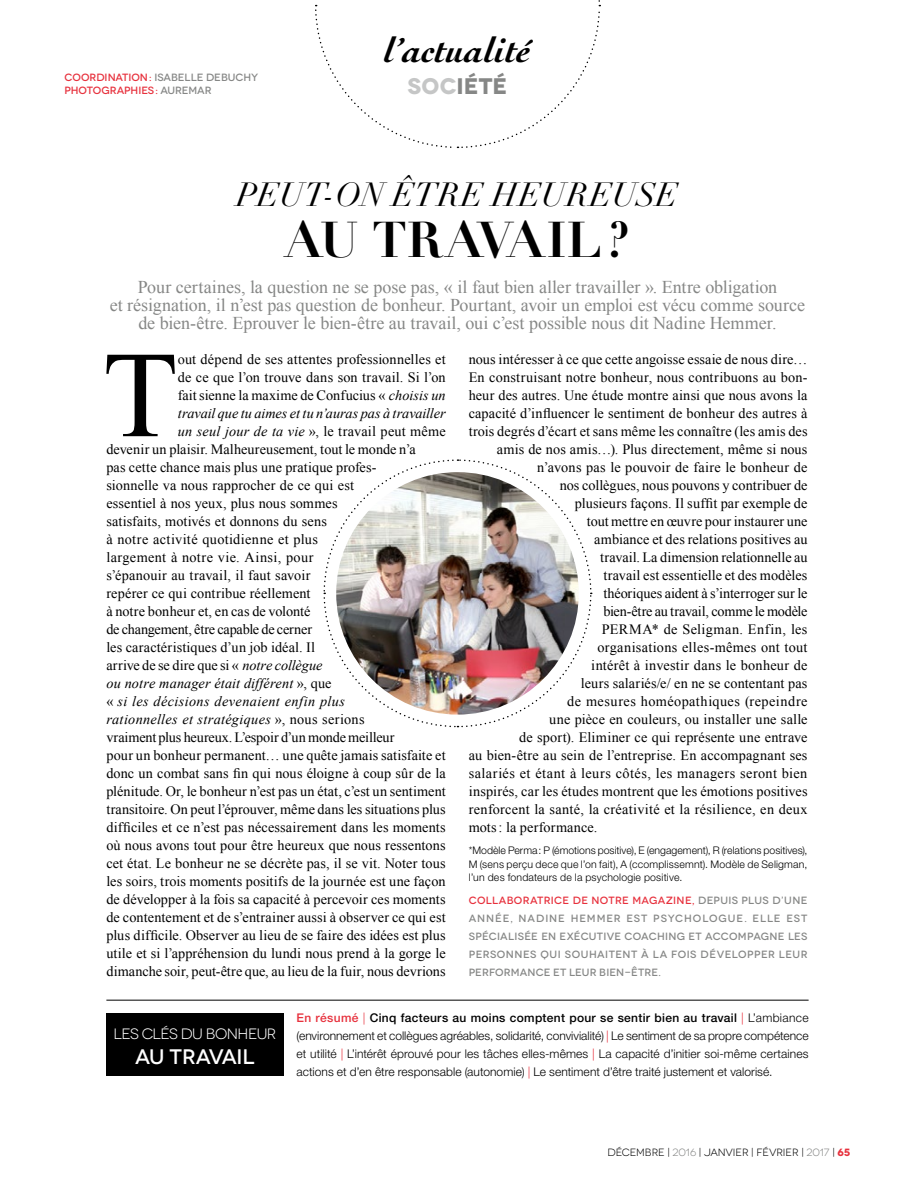
<style>
.page{position:relative;width:915px;height:1191px;background:#fff}
.page>*{position:absolute;margin:0;border:0;box-sizing:border-box;transform-origin:0 0}
.t1{font:123px "Times New Roman";color:#000}
.t2{font:700 49.5px "Didot LT Std";letter-spacing:-.01em;color:#000}
.t3{font:italic 700 36px "Cochin LT Std";color:#000}
.t4{font:italic 33px "Didot LT Std";color:#000}
.t5{font:700 22.5px "Novecentowide";color:#868786}
.t6{font:500 21px "Novecentowide";letter-spacing:-.015em;color:#fff}
.t7{font:18px/18px "Times New Roman";letter-spacing:-.005em;color:#868786;text-align:center}
.t8{font:15px "Novecentowide";letter-spacing:-.035em;color:#fff}
.t9{font:14.25px "Times New Roman";letter-spacing:.01em;color:#000}
.t10{font:14.25px "Times New Roman";letter-spacing:.03em;color:#000}
.t11{font:italic 14.25px "Times New Roman";letter-spacing:.015em;color:#000}
.t12{font:14.25px "Times New Roman";letter-spacing:-.01em;color:#000}
.t13{font:14.25px "Times New Roman";letter-spacing:-.015em;color:#000}
.t14{font:italic 14.25px "Times New Roman";letter-spacing:-.005em;color:#000}
.t15{font:300 12px/18px "Helvetica Neue LT Std";letter-spacing:.005em;color:#000;text-align:justify}
.t16{font:500 10.5px/18px "Novecentowide";letter-spacing:.02em;color:#868786;text-align:justify}
.t17{font:300 10.5px/13.5px "Helvetica Neue LT Std";letter-spacing:.02em;color:#000;text-align:justify}
.t18{font:500 10.5px/12.6px "Novecentowide";letter-spacing:-.005em;color:#e7313d}
.t19{font:10.5px "Novecentowide";color:#000}
.s1{color:#868786}
.s2{color:#c5c6c6}
.s3{color:#e7313d}
.s4{font-style:italic}
.s5{font-style:normal}
.s6{font-weight:500;color:#e7313d}
.s7{font-weight:500}
.s8{font-weight:700;color:#e7313d}
</style>
<div class="page">
<svg style="left:315px;top:0;width:285px;height:149px"></svg>
<div style="left:106px;top:1013px;width:177px;height:63px;background:#000"></div>
<hr style="left:106px;top:999px;width:702px;height:1px;background:#000">
<img style="left:323px;top:459px;width:269px;height:269px">
<p class="t18" style="left:65px;top:72px;width:195px">COORDINATION : <span class="s1">ISABELLE DEBUCHY<br></span>PHOTOGRAPHIES : <span class="s1">AUREMAR</span></p>
<h3 class="t3" style="left:384px;top:29px;width:148px">l’actualité</h3>
<h3 class="t5" style="left:407px;top:72px;width:101px"><span class="s2">SOC</span>IÉTÉ</h3>
<h3 class="t4" style="left:236px;top:175px;width:443px">PEUT-ON ÊTRE HEUREUSE</h3>
<h2 class="t2" style="left:285px;top:209px;width:346px">AU TRAVAIL?</h2>
<p class="t7" style="left:110px;top:277px;width:696px">Pour certaines, la question ne se pose pas, « il faut bien aller travailler ». Entre obligation<br>et résignation, il n’est pas question de bonheur. Pourtant, avoir un emploi est vécu comme source de bien-être. Eprouver le bien-être au travail, oui c’est possible nous dit Nadine Hemmer.</p>
<h1 class="t1" style="left:103px;top:312px;width:77px">T</h1>
<p class="t9" style="left:178px;top:350px;width:269px">out dépend de ses attentes professionnelles et</p>
<p class="t9" style="left:468px;top:350px;width:340px">nous intéresser à ce que cette angoisse essaie de nous dire…</p>
<p class="t9" style="left:468px;top:368px;width:340px">En construisant notre bonheur, nous contribuons au bon-</p>
<p class="t9" style="left:468px;top:386px;width:340px">heur des autres. Une étude montre ainsi que nous avons la</p>
<p class="t9" style="left:468px;top:404px;width:340px">capacité d’influencer le sentiment de bonheur des autres à</p>
<p class="t9" style="left:468px;top:422px;width:340px">trois degrés d’écart et sans même les connaître (les amis des</p>
<p class="t9" style="left:496px;top:440px;width:312px">amis de nos amis…). Plus directement, même si nous</p>
<p class="t9" style="left:537px;top:458px;width:271px">n’avons pas le pouvoir de faire le bonheur de</p>
<p class="t9" style="left:559px;top:476px;width:249px">nos collègues, nous pouvons y contribuer de</p>
<p class="t9" style="left:574px;top:494px;width:234px">plusieurs façons. Il suffit par exemple de</p>
<p class="t9" style="left:586px;top:512px;width:222px">tout mettre en œuvre pour instaurer une</p>
<p class="t9" style="left:594px;top:530px;width:215px">ambiance et des relations positives au</p>
<p class="t12" style="left:600px;top:548px;width:209px">travail. La dimension relationnelle au</p>
<p class="t9" style="left:603px;top:566px;width:206px">travail est essentielle et des modèles</p>
<p class="t9" style="left:603px;top:584px;width:206px">théoriques aident à s’interroger sur le</p>
<p class="t13" style="left:603px;top:602px;width:206px">bien-être au travail, comme le modèle</p>
<p class="t10" style="left:601px;top:620px;width:207px">PERMA* de Seligman. Enfin, les</p>
<p class="t9" style="left:597px;top:638px;width:212px">organisations elles-mêmes ont tout</p>
<p class="t9" style="left:591px;top:656px;width:218px">intérêt à investir dans le bonheur de</p>
<p class="t9" style="left:580px;top:674px;width:228px">leurs salariés/e/ en ne se contentant pas</p>
<p class="t10" style="left:567px;top:692px;width:242px">de mesures homéopathiques (repeindre</p>
<p class="t9" style="left:549px;top:710px;width:260px">une pièce en couleurs, ou installer une salle</p>
<p class="t9" style="left:519px;top:728px;width:290px">de sport). Eliminer ce qui représente une entrave</p>
<p class="t9" style="left:468px;top:746px;width:340px">au bien-être au sein de l’entreprise. En accompagnant ses</p>
<p class="t10" style="left:468px;top:764px;width:340px">salariés et étant à leurs côtés, les managers seront bien</p>
<p class="t9" style="left:468px;top:782px;width:340px">inspirés, car les études montrent que les émotions positives</p>
<p class="t9" style="left:468px;top:800px;width:340px">renforcent la santé, la créativité et la résilience, en deux</p>
<p class="t9" style="left:468px;top:818px;width:130px">mots: la performance.</p>
<p class="t17" style="left:468px;top:843px;width:340px">*Modèle Perma: P (émotions positive), E (engagement), R (relations positives), M (sens perçu dece que l’on fait), A (ccomplissemnt). Modèle de Seligman, l’un des fondateurs de la psychologie positive.</p>
<p class="t16" style="left:468px;top:891px;width:340px"><span class="s3">COLLABORATRICE DE NOTRE MAGAZINE,</span> DEPUIS PLUS D’UNE ANNÉE, NADINE HEMMER EST PSYCHOLOGUE. ELLE EST SPÉCIALISÉE EN EXÉCUTIVE COACHING ET ACCOMPAGNE LES PERSONNES QUI SOUHAITENT À LA FOIS DÉVELOPPER LEUR PERFORMANCE ET LEUR BIEN-ÊTRE.</p>
<p class="t9" style="left:178px;top:368px;width:269px">de ce que l’on trouve dans son travail. Si l’on</p>
<p class="t9" style="left:178px;top:386px;width:269px">fait sienne la maxime de Confucius « <span class="s4">choisis un</span></p>
<p class="t14" style="left:178px;top:403px;width:269px">travail que tu aimes et tu n’auras pas à travailler</p>
<p class="t9" style="left:178px;top:422px;width:269px"><span class="s4">un seul jour de ta vie</span> », le travail peut même</p>
<p class="t9" style="left:106px;top:440px;width:311px">devenir un plaisir. Malheureusement, tout le monde n’a</p>
<p class="t9" style="left:106px;top:458px;width:271px">pas cette chance mais plus une pratique profes-</p>
<p class="t9" style="left:106px;top:476px;width:249px">sionnelle va nous rapprocher de ce qui est</p>
<p class="t9" style="left:106px;top:494px;width:232px">essentiel à nos yeux, plus nous sommes</p>
<p class="t9" style="left:106px;top:512px;width:222px">satisfaits, motivés et donnons du sens</p>
<p class="t9" style="left:106px;top:530px;width:213px">à notre activité quotidienne et plus</p>
<p class="t9" style="left:106px;top:548px;width:208px">largement à notre vie. Ainsi, pour</p>
<p class="t9" style="left:106px;top:566px;width:205px">s’épanouir au travail, il faut savoir</p>
<p class="t9" style="left:106px;top:584px;width:206px">repérer ce qui contribue réellement</p>
<p class="t9" style="left:106px;top:602px;width:206px">à notre bonheur et, en cas de volonté</p>
<p class="t13" style="left:106px;top:620px;width:207px">de changement, être capable de cerner</p>
<p class="t9" style="left:106px;top:638px;width:210px">les caractéristiques d’un job idéal. Il</p>
<p class="t9" style="left:106px;top:656px;width:218px">arrive de se dire que si « <span class="s4">notre collègue</span></p>
<p class="t11" style="left:106px;top:673px;width:227px">ou notre manager était différent <span class="s5">», que</span></p>
<p class="t11" style="left:106px;top:691px;width:240px"><span class="s5">«</span> si les décisions devenaient enfin plus</p>
<p class="t11" style="left:106px;top:709px;width:260px">rationnelles et stratégiques <span class="s5">», nous serions</span></p>
<p class="t12" style="left:106px;top:728px;width:289px">vraiment plus heureux. L’espoir d’un monde meilleur</p>
<p class="t9" style="left:106px;top:746px;width:340px">pour un bonheur permanent… une quête jamais satisfaite et</p>
<p class="t9" style="left:106px;top:764px;width:341px">donc un combat sans fin qui nous éloigne à coup sûr de la</p>
<p class="t9" style="left:106px;top:782px;width:340px">plénitude. Or, le bonheur n’est pas un état, c’est un sentiment</p>
<p class="t9" style="left:106px;top:800px;width:341px">transitoire. On peut l’éprouver, même dans les situations plus</p>
<p class="t9" style="left:106px;top:818px;width:341px">difficiles et ce n’est pas nécessairement dans les moments</p>
<p class="t9" style="left:106px;top:836px;width:340px">où nous avons tout pour être heureux que nous ressentons</p>
<p class="t9" style="left:106px;top:854px;width:340px">cet état. Le bonheur ne se décrète pas, il se vit. Noter tous</p>
<p class="t9" style="left:106px;top:872px;width:340px">les soirs, trois moments positifs de la journée est une façon</p>
<p class="t9" style="left:106px;top:890px;width:341px">de développer à la fois sa capacité à percevoir ces moments</p>
<p class="t9" style="left:106px;top:908px;width:341px">de contentement et de s’entrainer aussi à observer ce qui est</p>
<p class="t9" style="left:106px;top:926px;width:340px">plus difficile. Observer au lieu de se faire des idées est plus</p>
<p class="t9" style="left:106px;top:944px;width:341px">utile et si l’appréhension du lundi nous prend à la gorge le</p>
<p class="t9" style="left:106px;top:962px;width:341px">dimanche soir, peut-être que, au lieu de la fuir, nous devrions</p>
<p class="t8" style="left:113px;top:1024px;width:164px">LES CLÉS DU BONHEUR</p>
<h3 class="t6" style="left:135px;top:1043px;width:121px">AU TRAVAIL</h3>
<p class="t15" style="left:296px;top:1008px;width:513px"><span class="s6">En résumé</span> <span class="s3">|</span> <span class="s7">Cinq facteurs au moins comptent pour se sentir bien au travail</span> <span class="s3">|</span> L’ambiance (environnement et collègues agréables, solidarité, convivialité) <span class="s3">|</span> Le sentiment de sa propre compétence et utilité <span class="s3">|</span> L’intérêt éprouvé pour les tâches elles-mêmes <span class="s3">|</span> La capacité d’initier soi-même certaines actions et d’en être responsable (autonomie) <span class="s3">|</span> Le sentiment d’être traité justement et valorisé.</p>
<p class="t19" style="left:607px;top:1146px;width:244px">DÉCEMBRE | <span class="s1">2016</span> | JANVIER | FÉVRIER | <span class="s1">2017</span> | <span class="s8">65</span></p>
</div>
